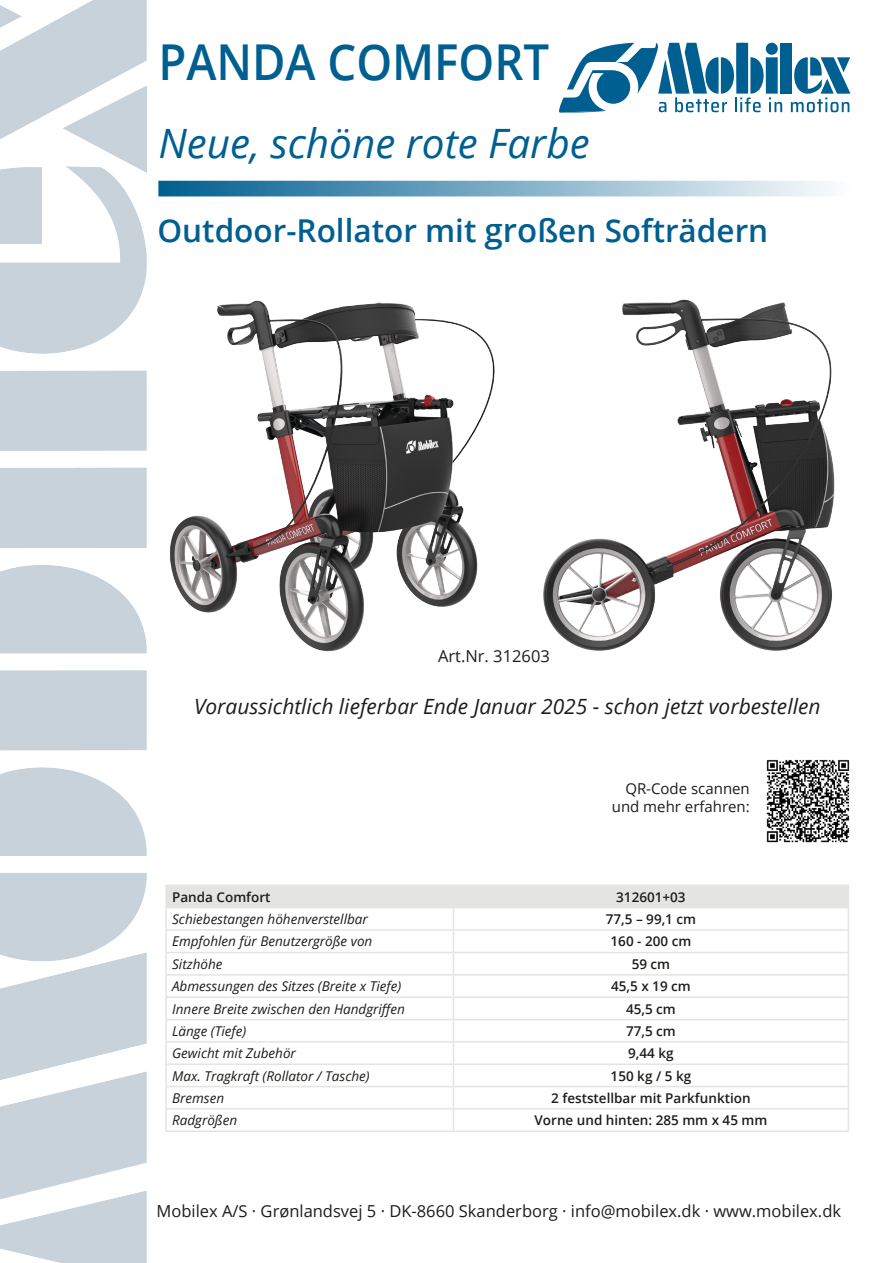
<style>
.page{position:relative;width:893px;height:1263px;background:#fff}
.page>*{position:absolute;margin:0;border:0;box-sizing:border-box;transform-origin:0 0}
.t1{font:600 49.5px "Open Sans";color:#005f91;scale:.92 1}
.t2{font:italic 40.5px "Open Sans";color:#005f91}
.t3{font:600 31.5px "Open Sans";color:#005f91}
.t4{font:italic 21px "Open Sans";color:#1d1d1b}
.t5{font:16.5px "Open Sans";color:#1d1d1b}
.t6{font:15px/18px "Open Sans";color:#1d1d1b;text-align:right}
.Tabeltekst_italic_venstre{font:italic 13.5px "Open Sans";color:#1d1d1b}
.Overskrift_centreret{font:600 13.5px "Open Sans";color:#1d1d1b}
.overskrift_venstre{font:600 13.5px "Open Sans";color:#1d1d1b}
.s1{font-size:33px}
</style>
<div class="page">
<img style="left:0;top:0;width:146px;height:1263px">
<div style="left:780px;top:43px;width:12px;height:51px;background:#005f91"></div>
<svg style="left:559px;top:43px;width:223px;height:70px"></svg>
<svg style="left:791px;top:57px;width:59px;height:55px"></svg>
<img style="left:170px;top:300px;width:325px;height:352px">
<img style="left:543px;top:299px;width:292px;height:352px">
<svg style="left:158px;top:181px;width:669px;height:15px;background:#7aabc5"></svg>
<img style="left:766px;top:759px;width:84px;height:84px">
<hr style="left:165px;top:929px;width:288px;height:2px;background:#e4e4e3">
<hr style="left:165px;top:952px;width:288px;height:1px;background:#e4e4e3">
<hr style="left:165px;top:974px;width:288px;height:2px;background:#e4e4e3">
<hr style="left:165px;top:996px;width:288px;height:2px;background:#e4e4e3">
<hr style="left:165px;top:1019px;width:288px;height:1px;background:#e4e4e3">
<hr style="left:165px;top:1041px;width:288px;height:2px;background:#e4e4e3">
<hr style="left:165px;top:1063px;width:288px;height:2px;background:#e4e4e3">
<hr style="left:165px;top:1086px;width:288px;height:1px;background:#e4e4e3">
<hr style="left:165px;top:1108px;width:288px;height:1px;background:#e4e4e3">
<hr style="left:165px;top:884px;width:288px;height:2px;background:#e4e4e3">
<hr style="left:165px;top:886px;width:2px;height:21px;background:#e4e4e3">
<hr style="left:453px;top:884px;width:396px;height:2px;background:#e4e4e3">
<hr style="left:165px;top:907px;width:288px;height:1px;background:#e4e4e3">
<hr style="left:165px;top:908px;width:2px;height:21px;background:#e4e4e3">
<hr style="left:165px;top:931px;width:2px;height:21px;background:#e4e4e3">
<hr style="left:165px;top:953px;width:2px;height:21px;background:#e4e4e3">
<hr style="left:165px;top:976px;width:2px;height:20px;background:#e4e4e3">
<hr style="left:165px;top:998px;width:2px;height:21px;background:#e4e4e3">
<hr style="left:165px;top:1020px;width:2px;height:21px;background:#e4e4e3">
<hr style="left:165px;top:1043px;width:2px;height:20px;background:#e4e4e3">
<hr style="left:165px;top:1065px;width:2px;height:21px;background:#e4e4e3">
<hr style="left:165px;top:1087px;width:2px;height:21px;background:#e4e4e3">
<hr style="left:165px;top:1109px;width:2px;height:21px;background:#e4e4e3">
<svg style="left:167px;top:886px;width:682px;height:244px"></svg>
<hr style="left:165px;top:1130px;width:288px;height:2px;background:#e4e4e3">
<hr style="left:453px;top:1130px;width:396px;height:2px;background:#e4e4e3">
<p class="t1" style="left:158px;top:28px;width:426px">PANDA COMFORT</p>
<p class="t2" style="left:158px;top:116px;width:433px">Neue, schöne rote Farbe</p>
<p class="t3" style="left:157px;top:209px;width:612px">Outdoor-Rollator mit <span class="s1">gro</span>ßen Softrädern</p>
<p class="t5" style="left:438px;top:644px;width:113px">Art.Nr. 312603</p>
<p class="t4" style="left:194px;top:692px;width:628px">Voraussichtlich lieferbar Ende Januar 2025 - schon jetzt vorbestellen</p>
<p class="t6" style="left:612px;top:779px;width:140px">QR-Code scannen und mehr erfahren:</p>
<p class="overskrift_venstre" style="left:172px;top:887px;width:100px">Panda Comfort</p>
<p class="Overskrift_centreret" style="left:616px;top:887px;width:71px">312601+03</p>
<p class="Tabeltekst_italic_venstre" style="left:172px;top:910px;width:197px">Schiebestangen höhenverstellbar</p>
<p class="Overskrift_centreret" style="left:606px;top:910px;width:92px">77,5 – 99,1 cm</p>
<p class="Tabeltekst_italic_venstre" style="left:172px;top:932px;width:202px">Empfohlen für Benutzergröße von</p>
<p class="Overskrift_centreret" style="left:611px;top:932px;width:82px">160 - 200 cm</p>
<p class="Tabeltekst_italic_venstre" style="left:172px;top:955px;width:52px">Sitzhöhe</p>
<p class="Overskrift_centreret" style="left:632px;top:955px;width:40px">59 cm</p>
<p class="Tabeltekst_italic_venstre" style="left:172px;top:977px;width:231px">Abmessungen des Sitzes (Breite x Tiefe)</p>
<p class="Overskrift_centreret" style="left:611px;top:977px;width:81px">45,5 x 19 cm</p>
<p class="Tabeltekst_italic_venstre" style="left:172px;top:999px;width:234px">Innere Breite zwischen den Handgriffen</p>
<p class="Overskrift_centreret" style="left:626px;top:999px;width:51px">45,5 cm</p>
<p class="Tabeltekst_italic_venstre" style="left:172px;top:1022px;width:76px">Länge (Tiefe)</p>
<p class="Overskrift_centreret" style="left:626px;top:1022px;width:51px">77,5 cm</p>
<p class="Tabeltekst_italic_venstre" style="left:172px;top:1044px;width:125px">Gewicht mit Zubehör</p>
<p class="Overskrift_centreret" style="left:628px;top:1044px;width:47px">9,44 kg</p>
<p class="Tabeltekst_italic_venstre" style="left:172px;top:1066px;width:199px">Max. Tragkraft (Rollator / Tasche)</p>
<p class="Overskrift_centreret" style="left:611px;top:1066px;width:82px">150 kg / 5 kg</p>
<p class="Tabeltekst_italic_venstre" style="left:172px;top:1089px;width:54px">Bremsen</p>
<p class="Overskrift_centreret" style="left:551px;top:1089px;width:201px">2 feststellbar mit Parkfunktion</p>
<p class="Tabeltekst_italic_venstre" style="left:172px;top:1111px;width:67px">Radgrößen</p>
<p class="Overskrift_centreret" style="left:534px;top:1111px;width:234px">Vorne und hinten: 285 mm x 45 mm</p>
<p class="t5" style="left:157px;top:1200px;width:686px">Mobilex A/S · Grønlandsvej 5 · DK-8660 Skanderborg · info@mobilex.dk · www.mobilex.dk</p>
</div>
